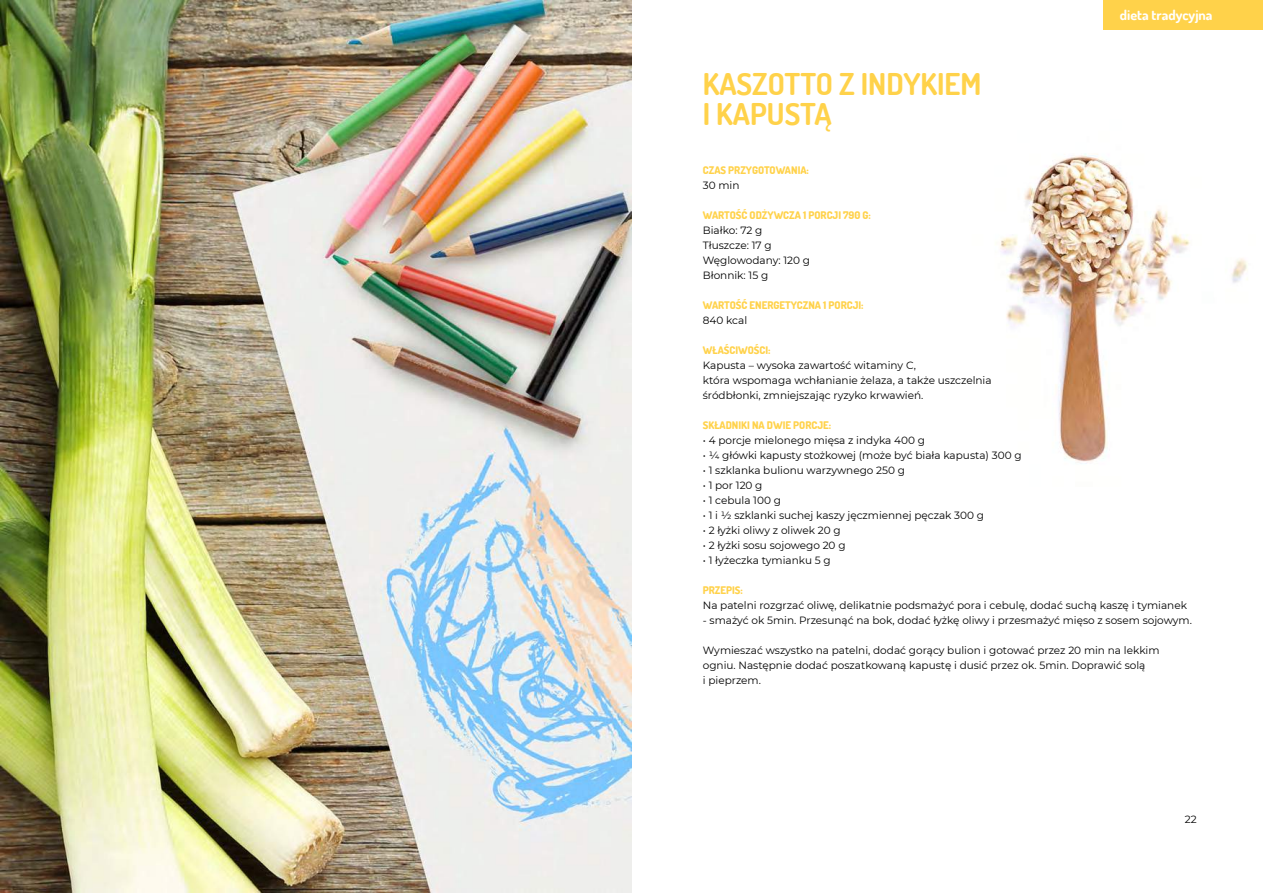
<style>
.page{position:relative;width:1263px;height:893px;background:#fff}
.page>*{position:absolute;margin:0;border:0;box-sizing:border-box;transform-origin:0 0}
.t1{font:700 30px/30px "Dosis";color:#ffd24a}
.t2{font:700 14.1px "Dosis";color:#fff}
.t3{font:10.5px/15px "Montserrat";color:#000}
.t4{font:800 10.5px "Dosis";color:#ffd24a}
</style>
<div class="page">
<img style="left:1000px;top:153px;width:248px;height:311px">
<img style="left:0;top:0;width:631px;height:893px">
<div style="left:1104px;top:0;width:159px;height:30px;background:#ffd24a"></div>
<h1 class="t1" style="left:703px;top:68px;width:280px">KASZOTTO Z INDYKIEM<br>I KAPUSTĄ</h1>
<h2 class="t2" style="left:1120px;top:6px;width:94px">dieta tradycyjna</h2>
<p class="t4" style="left:703px;top:164px;width:108px">CZAS PRZYGOTOWANIA:</p>
<p class="t3" style="left:703px;top:178px;width:38px">30 min</p>
<p class="t4" style="left:703px;top:209px;width:170px">WARTOŚĆ ODŻYWCZA 1 PORCJI 790 G:</p>
<p class="t3" style="left:703px;top:223px;width:109px">Białko: 72 g<br>Tłuszcze: 17 g<br>Węglowodany: 120 g<br>Błonnik: 15 g</p>
<p class="t4" style="left:703px;top:299px;width:162px">WARTOŚĆ ENERGETYCZNA 1 PORCJI:</p>
<p class="t3" style="left:703px;top:313px;width:46px">840 kcal</p>
<p class="t4" style="left:703px;top:344px;width:69px">WŁAŚCIWOŚCI:</p>
<p class="t3" style="left:703px;top:358px;width:290px">Kapusta – wysoka zawartość witaminy C,<br>która wspomaga wchłanianie żelaza, a także uszczelnia śródbłonki, zmniejszając ryzyko krwawień.</p>
<p class="t4" style="left:703px;top:419px;width:130px">SKŁADNIKI NA DWIE PORCJE:</p>
<p class="t3" style="left:703px;top:433px;width:224px">• 4 porcje mielonego mięsa z indyka 400 g</p>
<p class="t3" style="left:703px;top:448px;width:320px">• ¼ główki kapusty stożkowej (może być biała kapusta) 300 g</p>
<p class="t3" style="left:703px;top:463px;width:204px">• 1 szklanka bulionu warzywnego 250 g</p>
<p class="t3" style="left:703px;top:478px;width:61px">• 1 por 120 g</p>
<p class="t3" style="left:703px;top:493px;width:80px">• 1 cebula 100 g</p>
<p class="t3" style="left:703px;top:508px;width:283px">• 1 i ½ szklanki suchej kaszy jęczmiennej pęczak 300 g</p>
<p class="t3" style="left:703px;top:523px;width:139px">• 2 łyżki oliwy z oliwek 20 g</p>
<p class="t3" style="left:703px;top:538px;width:144px">• 2 łyżki sosu sojowego 20 g</p>
<p class="t3" style="left:703px;top:553px;width:129px">• 1 łyżeczka tymianku 5 g</p>
<p class="t4" style="left:703px;top:584px;width:42px">PRZEPIS:</p>
<p class="t3" style="left:703px;top:598px;width:486px">Na patelni rozgrzać oliwę, delikatnie podsmażyć pora i cebulę, dodać suchą kaszę i tymianek</p>
<p class="t3" style="left:703px;top:613px;width:491px">- smażyć ok 5min. Przesunąć na bok, dodać łyżkę oliwy i przesmażyć mięso z sosem sojowym.</p>
<p class="t3" style="left:703px;top:643px;width:458px">Wymieszać wszystko na patelni, dodać gorący bulion i gotować przez 20 min na lekkim ogniu. Następnie dodać poszatkowaną kapustę i dusić przez ok. 5min. Doprawić solą<br>i pieprzem.</p>
<p class="t3" style="left:1185px;top:812px;width:13px">22</p>
</div>
